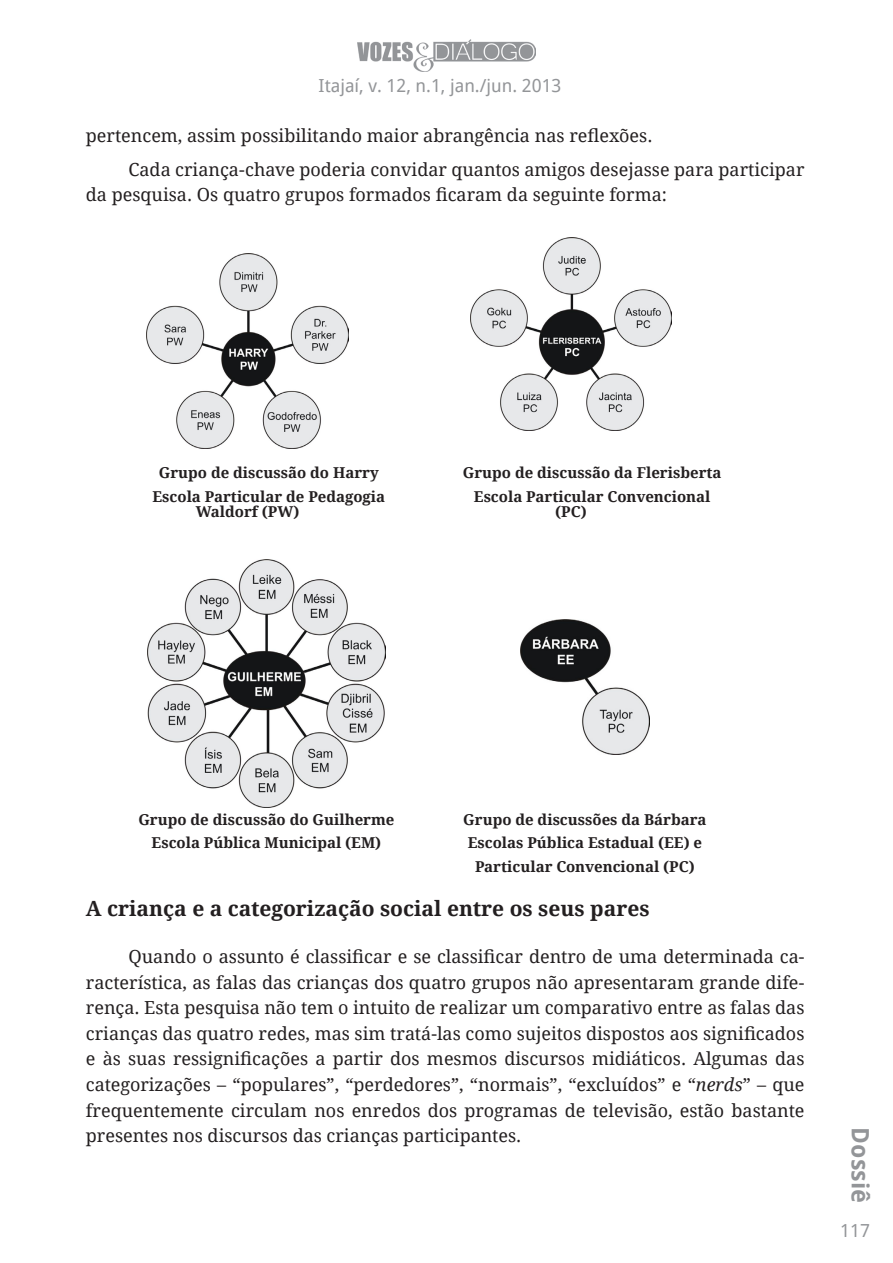
<style>
.page{position:relative;width:893px;height:1263px;background:#fff}
.page>*{position:absolute;margin:0;border:0;box-sizing:border-box;transform-origin:0 0}
.t1{font:700 24px "Droid Sans";color:#939598}
.Parágrafo{font:700 21px "Droid Serif";color:#231f20}
.Corpo_de_texto{font:18px/25.5px "Droid Serif";color:#231f20}
.Nota_de_rodapé{font:18px "Droid Serif";color:#231f20}
.t2{font:18px "Droid Sans";color:#939598}
.Legenda{font:700 15px/15px "Droid Serif";color:#231f20}
.s1{font-style:italic}
</style>
<div class="page">
<img style="left:357px;top:39px;width:179px;height:33px">
<img style="left:146px;top:253px;width:203px;height:195px">
<img style="left:471px;top:237px;width:200px;height:194px">
<img style="left:147px;top:560px;width:239px;height:248px">
<img style="left:521px;top:619px;width:128px;height:135px">
<p class="t2" style="left:319px;top:74px;width:244px">Itajaí, v. 12, n.1, jan./jun. 2013</p>
<p class="Nota_de_rodapé" style="left:86px;top:124px;width:568px">pertencem, assim possibilitando maior abrangência nas reflexões.</p>
<p class="Corpo_de_texto" style="left:86px;top:157px;width:720px;text-indent:43px">Cada criança-chave poderia convidar quantos amigos desejasse para participar da pesquisa. Os quatro grupos formados ficaram da seguinte forma:</p>
<p class="Legenda" style="left:159px;top:465px;width:221px">Grupo de discussão do Harry</p>
<p class="Legenda" style="left:196px;top:489px;width:191px;text-indent:-43px">Escola Particular de Pedagogia<br>Waldorf (PW)</p>
<p class="Legenda" style="left:463px;top:465px;width:260px">Grupo de discussão da Flerisberta</p>
<p class="Legenda" style="left:555px;top:489px;width:157px;text-indent:-81px">Escola Particular Convencional (PC)</p>
<p class="Legenda" style="left:463px;top:812px;width:245px">Grupo de discussões da Bárbara</p>
<p class="Legenda" style="left:468px;top:836px;width:236px">Escolas Pública Estadual (EE) e</p>
<p class="Legenda" style="left:475px;top:859px;width:221px">Particular Convencional (PC)</p>
<p class="Parágrafo" style="left:86px;top:896px;width:565px">A criança e a categorização social entre os seus pares</p>
<p class="Corpo_de_texto" style="left:86px;top:944px;width:720px;text-align:justify;text-indent:43px">Quando o assunto é classificar e se classificar dentro de uma determinada ca&shy;racterística, as falas das crianças dos quatro grupos não apresentaram grande dife&shy;rença. Esta pesquisa não tem o intuito de realizar um comparativo entre as falas das crianças das quatro redes, mas sim tratá-las como sujeitos dispostos aos significados e às suas ressignificações a partir dos mesmos discursos midiáticos. Algumas das categorizações – “populares”, “perdedores”, “normais”, “excluídos” e “<span class="s1">nerds</span>” – que frequentemente circulam nos enredos dos programas de televisão, estão bastante presentes nos discursos das crianças participantes.</p>
<p class="Legenda" style="left:138px;top:812px;width:258px">Grupo de discussão do Guilherme</p>
<p class="Legenda" style="left:152px;top:836px;width:231px">Escola Pública Municipal (EM)</p>
<h1 class="t1" style="left:876px;top:1127px;width:77px;rotate:90deg">Dossiê</h1>
<p class="t2" style="left:840px;top:1219px;width:31px">117</p>
</div>
